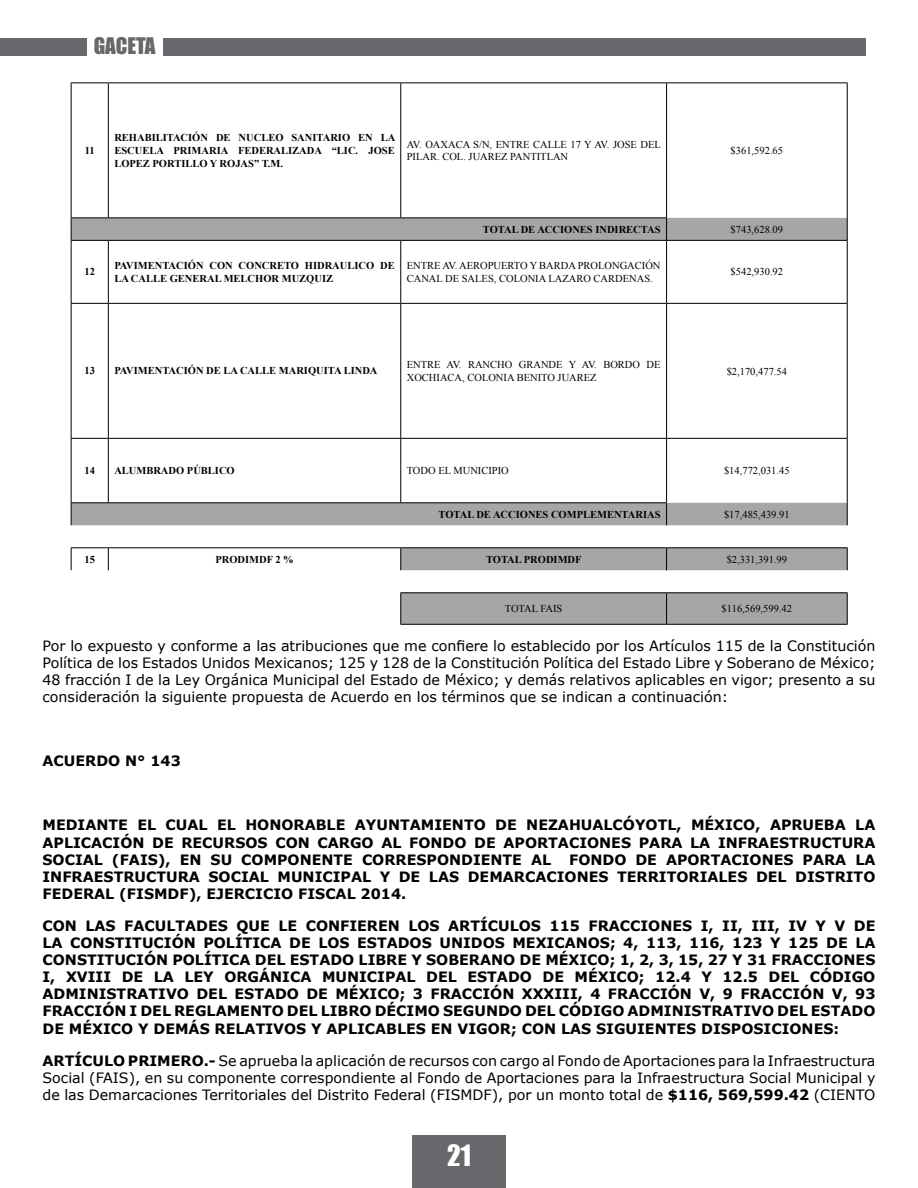
<style>
.page{position:relative;width:918px;height:1188px;background:#fff}
.page>*{position:absolute;margin:0;border:0;box-sizing:border-box;transform-origin:0 0}
.t1{font:27px "Impact";color:#fff}
.t2{font:21px "Impact";color:#67686b}
.t3{font:700 14.25px/17.1px "Verdana";color:#000;text-align:justify}
.t4{font:14.25px/17.1px "Verdana";color:#000;text-align:justify}
.t5{font:10.5px/12.6px "Times New Roman";color:#000}
.t6{font:700 10.5px/12.6px "Times New Roman";color:#000;text-align:justify}
.s1{font-weight:700}
</style>
<div class="page">
<div style="left:0;top:38px;width:87px;height:18px;background:#67686b"></div>
<div style="left:163px;top:38px;width:703px;height:18px;background:#67686b"></div>
<div style="left:412px;top:1135px;width:94px;height:53px;background:#67686b"></div>
<svg style="left:71px;top:218px;width:776px;height:406px"></svg>
<hr style="left:71px;top:83px;width:1px;height:134px;background:#000">
<hr style="left:108px;top:83px;width:1px;height:134px;background:#000">
<hr style="left:400px;top:83px;width:1px;height:134px;background:#000">
<hr style="left:666px;top:83px;width:1px;height:134px;background:#000">
<hr style="left:847px;top:83px;width:1px;height:135px;background:#000">
<svg style="left:71px;top:218px;width:1px;height:22px"></svg>
<hr style="left:71px;top:82px;width:37px;height:1px;background:#000">
<hr style="left:108px;top:82px;width:293px;height:1px;background:#000">
<hr style="left:401px;top:82px;width:266px;height:1px;background:#000">
<hr style="left:667px;top:82px;width:181px;height:1px;background:#000">
<hr style="left:71px;top:217px;width:37px;height:1px;background:#000">
<hr style="left:108px;top:217px;width:293px;height:1px;background:#000">
<hr style="left:401px;top:217px;width:266px;height:1px;background:#000">
<svg style="left:666px;top:218px;width:1px;height:22px"></svg>
<svg style="left:847px;top:218px;width:1px;height:22px"></svg>
<hr style="left:71px;top:241px;width:1px;height:62px;background:#000">
<hr style="left:71px;top:240px;width:37px;height:1px;background:#000">
<hr style="left:108px;top:240px;width:293px;height:1px;background:#000">
<hr style="left:401px;top:240px;width:266px;height:1px;background:#000">
<hr style="left:667px;top:240px;width:181px;height:1px;background:#000">
<hr style="left:71px;top:304px;width:1px;height:134px;background:#000">
<hr style="left:108px;top:241px;width:1px;height:62px;background:#000">
<hr style="left:400px;top:241px;width:1px;height:62px;background:#000">
<hr style="left:666px;top:241px;width:1px;height:62px;background:#000">
<hr style="left:847px;top:241px;width:1px;height:62px;background:#000">
<hr style="left:108px;top:304px;width:1px;height:134px;background:#000">
<hr style="left:400px;top:304px;width:1px;height:134px;background:#000">
<hr style="left:666px;top:304px;width:1px;height:134px;background:#000">
<hr style="left:847px;top:304px;width:1px;height:134px;background:#000">
<hr style="left:71px;top:439px;width:1px;height:63px;background:#000">
<hr style="left:108px;top:439px;width:1px;height:63px;background:#000">
<hr style="left:400px;top:439px;width:1px;height:63px;background:#000">
<hr style="left:666px;top:439px;width:1px;height:63px;background:#000">
<hr style="left:847px;top:439px;width:1px;height:64px;background:#000">
<svg style="left:71px;top:503px;width:1px;height:22px"></svg>
<hr style="left:71px;top:303px;width:37px;height:1px;background:#000">
<hr style="left:108px;top:303px;width:293px;height:1px;background:#000">
<hr style="left:401px;top:303px;width:266px;height:1px;background:#000">
<hr style="left:667px;top:303px;width:181px;height:1px;background:#000">
<hr style="left:71px;top:438px;width:37px;height:1px;background:#000">
<hr style="left:108px;top:438px;width:293px;height:1px;background:#000">
<hr style="left:401px;top:438px;width:266px;height:1px;background:#000">
<hr style="left:667px;top:438px;width:181px;height:1px;background:#000">
<hr style="left:71px;top:502px;width:37px;height:1px;background:#000">
<hr style="left:108px;top:502px;width:293px;height:1px;background:#000">
<hr style="left:401px;top:502px;width:266px;height:1px;background:#000">
<svg style="left:666px;top:503px;width:1px;height:22px"></svg>
<svg style="left:847px;top:503px;width:1px;height:22px"></svg>
<svg style="left:71px;top:548px;width:1px;height:22px"></svg>
<hr style="left:71px;top:547px;width:37px;height:1px;background:#000">
<hr style="left:108px;top:547px;width:293px;height:1px;background:#000">
<hr style="left:401px;top:547px;width:266px;height:1px;background:#000">
<hr style="left:667px;top:547px;width:181px;height:1px;background:#000">
<svg style="left:108px;top:548px;width:1px;height:22px"></svg>
<svg style="left:400px;top:548px;width:1px;height:22px"></svg>
<svg style="left:666px;top:548px;width:1px;height:22px"></svg>
<svg style="left:847px;top:548px;width:1px;height:22px"></svg>
<hr style="left:400px;top:592px;width:267px;height:1px;background:#000">
<hr style="left:667px;top:592px;width:181px;height:1px;background:#000">
<hr style="left:400px;top:624px;width:267px;height:1px;background:#000">
<hr style="left:667px;top:624px;width:181px;height:1px;background:#000">
<hr style="left:400px;top:593px;width:1px;height:31px;background:#000">
<hr style="left:666px;top:593px;width:1px;height:31px;background:#000">
<hr style="left:847px;top:593px;width:1px;height:31px;background:#000">
<h2 class="t2" style="left:94px;top:30px;width:63px">GACETA</h2>
<p class="t6" style="left:85px;top:144px;width:11px">11</p>
<p class="t6" style="left:114px;top:131px;width:282px">REHABILITACIÓN DE NUCLEO SANITARIO EN LA ESCUELA PRIMARIA FEDERALIZADA “LIC. JOSE LOPEZ PORTILLO Y ROJAS” T.M.</p>
<p class="t5" style="left:407px;top:138px;width:256px">AV. OAXACA S/N, ENTRE CALLE 17 Y AV. JOSE DEL<br>PILAR. COL. JUAREZ PANTITLAN</p>
<p class="t5" style="left:731px;top:144px;width:54px">$361,592.65</p>
<p class="t6" style="left:483px;top:223px;width:179px">TOTAL DE ACCIONES INDIRECTAS</p>
<p class="t5" style="left:731px;top:223px;width:54px">$743,628.09</p>
<p class="t6" style="left:84px;top:265px;width:12px">12</p>
<p class="t6" style="left:114px;top:259px;width:282px">PAVIMENTACIÓN CON CONCRETO HIDRAULICO DE<br>LA CALLE GENERAL MELCHOR MUZQUIZ</p>
<p class="t5" style="left:407px;top:259px;width:255px">ENTRE AV. AEROPUERTO Y BARDA PROLONGACIÓN<br>CANAL DE SALES, COLONIA LAZARO CARDENAS.</p>
<p class="t5" style="left:731px;top:266px;width:54px">$542,930.92</p>
<p class="t6" style="left:84px;top:364px;width:12px">13</p>
<p class="t6" style="left:114px;top:364px;width:265px">PAVIMENTACIÓN DE LA CALLE MARIQUITA LINDA</p>
<p class="t5" style="left:407px;top:358px;width:255px">ENTRE AV. RANCHO GRANDE Y AV. BORDO DE<br>XOCHIACA, COLONIA BENITO JUAREZ</p>
<p class="t5" style="left:727px;top:365px;width:62px">$2,170,477.54</p>
<p class="t6" style="left:84px;top:464px;width:12px">14</p>
<p class="t6" style="left:114px;top:464px;width:122px">ALUMBRADO PÚBLICO</p>
<p class="t5" style="left:407px;top:464px;width:104px">TODO EL MUNICIPIO</p>
<p class="t5" style="left:724px;top:464px;width:67px">$14,772,031.45</p>
<p class="t6" style="left:439px;top:508px;width:223px">TOTAL DE ACCIONES COMPLEMENTARIAS</p>
<p class="t5" style="left:724px;top:508px;width:67px">$17,485,439.91</p>
<p class="t6" style="left:84px;top:553px;width:12px">15</p>
<p class="t6" style="left:215px;top:553px;width:80px">PRODIMDF 2 %</p>
<p class="t6" style="left:486px;top:553px;width:97px">TOTAL PRODIMDF</p>
<p class="t5" style="left:727px;top:553px;width:62px">$2,331,391.99</p>
<p class="t5" style="left:505px;top:602px;width:59px">TOTAL FAIS</p>
<p class="t5" style="left:722px;top:602px;width:72px">$116,569,599.42</p>
<p class="t4" style="left:43px;top:637px;width:834px">Por lo expuesto y conforme a las atribuciones que me confiere lo establecido por los Artículos 115 de la Constitución Política de los Estados Unidos Mexicanos; 125 y 128 de la Constitución Política del Estado Libre y Soberano de México; 48 fracción I de la Ley Orgánica Municipal del Estado de México; y demás relativos aplicables en vigor; presento a su consideración la siguiente propuesta de Acuerdo en los términos que se indican a continuación:</p>
<p class="t3" style="left:43px;top:753px;width:140px">ACUERDO N° 143</p>
<p class="t3" style="left:43px;top:817px;width:834px">MEDIANTE EL CUAL EL HONORABLE AYUNTAMIENTO DE NEZAHUALCÓYOTL, MÉXICO, APRUEBA LA APLICACIÓN DE RECURSOS CON CARGO AL FONDO DE APORTACIONES PARA LA INFRAESTRUCTURA SOCIAL (FAIS), EN SU COMPONENTE CORRESPONDIENTE AL</p>
<p class="t3" style="left:43px;top:851px;width:834px;text-indent:527px">FONDO DE APORTACIONES PARA LA INFRAESTRUCTURA SOCIAL MUNICIPAL Y DE LAS DEMARCACIONES TERRITORIALES DEL DISTRITO FEDERAL (FISMDF), EJERCICIO FISCAL 2014.</p>
<p class="t3" style="left:43px;top:917px;width:834px">CON LAS FACULTADES QUE LE CONFIEREN LOS ARTÍCULOS 115 FRACCIONES I, II, III, IV Y V DE LA CONSTITUCIÓN POLÍTICA DE LOS ESTADOS UNIDOS MEXICANOS; 4, 113, 116, 123 Y 125 DE LA CONSTITUCIÓN POLÍTICA DEL ESTADO LIBRE Y SOBERANO DE MÉXICO; 1, 2, 3, 15, 27 Y 31 FRACCIONES I, XVIII DE LA LEY ORGÁNICA MUNICIPAL DEL ESTADO DE MÉXICO; 12.4 Y 12.5 DEL CÓDIGO ADMINISTRATIVO DEL ESTADO DE MÉXICO; 3 FRACCIÓN XXXIII, 4 FRACCIÓN V, 9 FRACCIÓN V, 93<br>FRACCIÓN I DEL REGLAMENTO DEL LIBRO DÉCIMO SEGUNDO DEL CÓDIGO ADMINISTRATIVO DEL ESTADO DE MÉXICO Y DEMÁS RELATIVOS Y APLICABLES EN VIGOR; CON LAS SIGUIENTES DISPOSICIONES:</p>
<p class="t4" style="left:43px;top:1052px;width:834px"><span class="s1">ARTÍCULO PRIMERO.-</span> Se aprueba la aplicación de recursos con cargo al Fondo de Aportaciones para la Infraestructura Social (FAIS), en su componente correspondiente al Fondo de Aportaciones para la Infraestructura Social Municipal y de las Demarcaciones Territoriales del Distrito Federal (FISMDF), por un monto total de <span class="s1">$116, 569,599.42</span> (CIENTO</p>
<h1 class="t1" style="left:447px;top:1134px;width:25px">21</h1>
</div>
